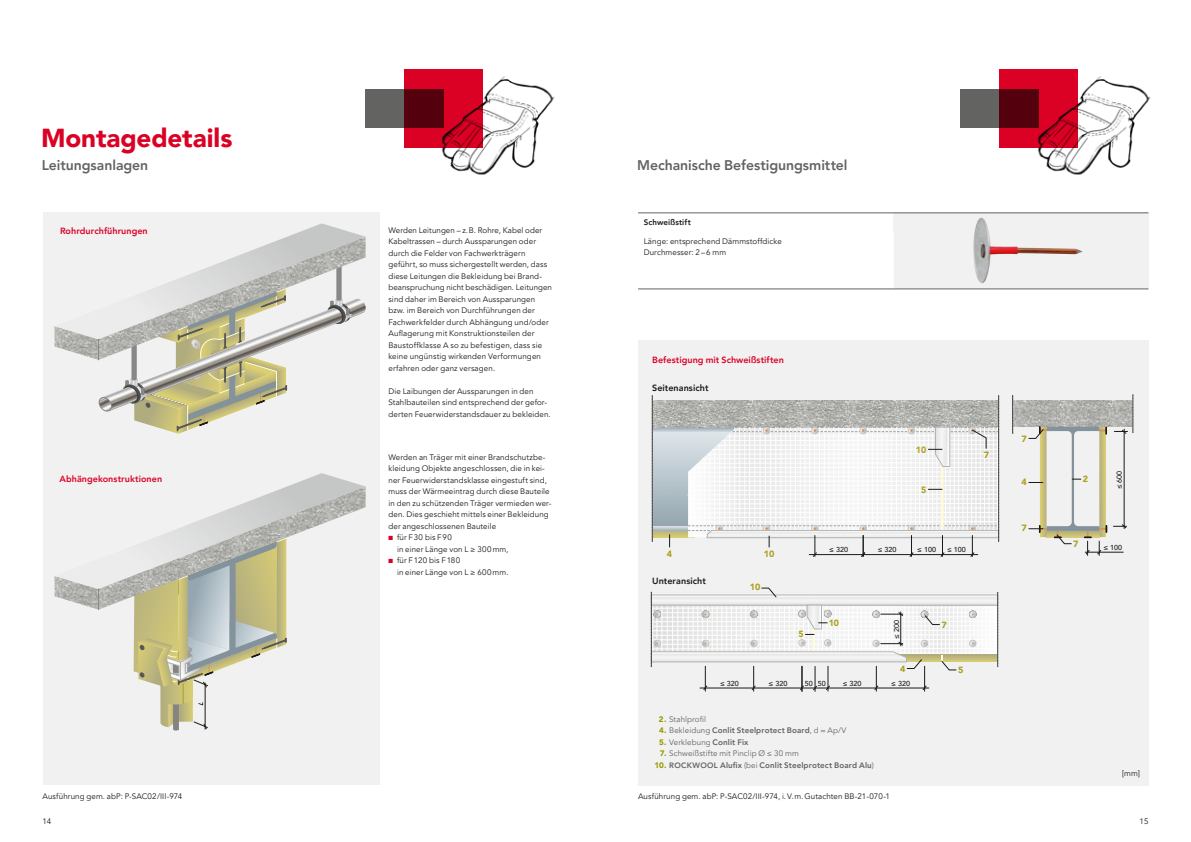
<style>
.page{position:relative;width:1191px;height:842px;background:#fff}
.page>*{position:absolute;margin:0;border:0;box-sizing:border-box;transform-origin:0 0}
.t1{font:900 26px "Avenir LT Pro";letter-spacing:-.005em;color:#db0124}
.t2{font:800 14px "Avenir LT Pro";letter-spacing:-.005em;color:#636362}
.t3{font:800 9px "Avenir LT Pro";letter-spacing:.005em;color:#db0124}
.t4{font:800 9px "Avenir LT Pro";letter-spacing:.005em;color:#1a1a18}
.t5{font:900 9px "Avenir LT Pro";color:#aca01c}
.t6{font:8px/11.5px "Avenir LT Pro";letter-spacing:.01em;color:#1a1a18}
.t7{font:800 8px "Avenir LT Pro";letter-spacing:.015em;color:#636362}
.t8{font:8px "Avenir LT Pro";letter-spacing:.01em;color:#636362}
.t9{font:800 8px "Avenir LT Pro";letter-spacing:.01em;color:#1a1a18}
.t10{font:500 7.2px "Avenir LT Pro";color:#1a1a18}
.s1{color:#db0124}
.s2{font-weight:900;color:#979a00}
.s3{font-weight:400}
.s4{font-weight:800}
.s5{font-size:7.8px}
</style>
<div class="page">
<div style="left:43px;top:213px;width:337px;height:572px;background:#f1f1f1"></div>
<img style="left:54px;top:326px;width:1px;height:21px">
<svg style="left:55px;top:223px;width:311px;height:211px"></svg>
<img style="left:54px;top:576px;width:1px;height:20px">
<svg style="left:55px;top:473px;width:311px;height:257px"></svg>
<div style="left:638px;top:340px;width:510px;height:445px;background:#f1f1f1"></div>
<hr style="left:651px;top:395px;width:2px;height:147px;background:#fff">
<svg style="left:652px;top:395px;width:347px;height:162px"></svg>
<img style="left:1013px;top:401px;width:101px;height:26px">
<svg style="left:1012px;top:395px;width:1px;height:39px"></svg>
<hr style="left:1124px;top:429px;width:1px;height:100px;background:#1a1a18">
<svg style="left:1114px;top:395px;width:19px;height:39px"></svg>
<svg style="left:1113px;top:524px;width:13px;height:4px"></svg>
<hr style="left:1085px;top:552px;width:38px;height:1px;background:#1a1a18">
<svg style="left:1028px;top:427px;width:79px;height:128px"></svg>
<svg style="left:638px;top:288px;width:255px;height:1px"></svg>
<div style="left:893px;top:213px;width:255px;height:76px;background:#f1f1f1"></div>
<hr style="left:638px;top:213px;width:255px;height:1px;background:#636362">
<hr style="left:893px;top:213px;width:255px;height:1px;background:#636362">
<hr style="left:893px;top:232px;width:1px;height:57px;background:#fff">
<hr style="left:893px;top:289px;width:255px;height:1px;background:#636362">
<hr style="left:638px;top:289px;width:255px;height:1px;background:#636362">
<img style="left:973px;top:218px;width:109px;height:66px">
<img style="left:404px;top:69px;width:151px;height:106px">
<div style="left:404px;top:70px;width:78px;height:78px;background:#db0124"></div>
<img style="left:999px;top:69px;width:152px;height:106px">
<div style="left:999px;top:70px;width:78px;height:78px;background:#db0124"></div>
<svg style="left:960px;top:90px;width:78px;height:38px;background:#5c3137"></svg>
<svg style="left:365px;top:90px;width:78px;height:38px;background:#5c3137"></svg>
<svg style="left:650px;top:588px;width:348px;height:103px"></svg>
<h1 class="t1" style="left:41px;top:122px;width:193px">Montagedetails</h1>
<h2 class="t2" style="left:42px;top:157px;width:108px">Leitungsanlagen</h2>
<h2 class="t2" style="left:637px;top:157px;width:212px">Mechanische Befestigungsmittel</h2>
<p class="t3" style="left:60px;top:225px;width:89px">Rohrdurchführungen</p>
<p class="t6" style="left:388px;top:224px;width:165px">Werden Leitungen – z.B. Rohre, Kabel oder Kabeltrassen – durch Aussparungen oder durch die Felder von Fachwerkträgern geführt, so muss sichergestellt werden, dass diese Leitungen die Bekleidung bei Brand&shy;beanspruchung nicht beschädigen. Leitungen sind daher im Bereich von Aussparungen bzw. im Bereich von Durchführungen der Fachwerkfelder durch Abhängung und/oder Auflagerung mit Konstruktionsteilen der Baustoffklasse A so zu befestigen, dass sie keine ungünstig wirkenden Verformungen erfahren oder ganz versagen.</p>
<p class="t6" style="left:388px;top:385px;width:164px">Die Laibungen der Aussparungen in den<br>Stahlbauteilen sind entsprechend der gefor&shy;derten Feuerwiderstandsdauer zu bekleiden.</p>
<p class="t9" style="left:643px;top:217px;width:49px">Schweißstift</p>
<p class="t6" style="left:643px;top:235px;width:140px">Länge: entsprechend Dämmstoffdicke<br>Durchmesser: 2–6 mm</p>
<p class="t3" style="left:652px;top:355px;width:133px">Befestigung mit Schweißstiften</p>
<p class="t4" style="left:652px;top:383px;width:58px">Seitenansicht</p>
<p class="t5" style="left:1021px;top:433px;width:7px">7</p>
<p class="t3" style="left:60px;top:473px;width:104px">Abhängekonstruktionen</p>
<p class="t6" style="left:388px;top:451px;width:164px">Werden an Träger mit einer Brandschutzbe&shy;kleidung Objekte angeschlossen, die in kei&shy;ner Feuerwiderstandsklasse eingestuft sind, muss der Wärmeeintrag durch diese Bauteile in den zu schützenden Träger vermieden wer&shy;den. Dies geschieht mittels einer Bekleidung der angeschlossenen Bauteile</p>
<p class="t6" style="left:397px;top:532px;width:113px;text-indent:-9px"><span class="s1">■</span> für F30 bis F90<br>in einer Länge von L ≥ 300mm,</p>
<p class="t6" style="left:397px;top:555px;width:113px;text-indent:-9px"><span class="s1">■</span> für F120 bis F180<br>in einer Länge von L ≥ 600mm.</p>
<p class="t5" style="left:666px;top:548px;width:7px">4</p>
<p class="t5" style="left:763px;top:548px;width:12px">10</p>
<p class="t4" style="left:652px;top:575px;width:55px">Unteransicht</p>
<p class="t5" style="left:749px;top:582px;width:12px">10</p>
<p class="t5" style="left:916px;top:445px;width:12px">10</p>
<p class="t5" style="left:921px;top:485px;width:7px">5</p>
<p class="t5" style="left:983px;top:449px;width:7px">7</p>
<p class="t10" style="left:829px;top:546px;width:20px">≤ 320</p>
<p class="t10" style="left:877px;top:546px;width:20px">≤ 320</p>
<p class="t10" style="left:917px;top:546px;width:20px">≤ 100</p>
<p class="t10" style="left:947px;top:546px;width:20px">≤ 100</p>
<p class="t5" style="left:1021px;top:477px;width:7px">4</p>
<p class="t5" style="left:1021px;top:523px;width:7px">7</p>
<p class="t5" style="left:1082px;top:473px;width:7px">2</p>
<p class="t10" style="left:1115px;top:489px;width:20px;rotate:-90deg">≤ 600</p>
<p class="t5" style="left:1073px;top:538px;width:7px">7</p>
<p class="t10" style="left:1103px;top:543px;width:20px">≤ 100</p>
<p class="t5" style="left:798px;top:628px;width:7px">5</p>
<p class="t5" style="left:828px;top:617px;width:12px">10</p>
<p class="t10" style="left:892px;top:639px;width:20px;rotate:-90deg">≤ 200</p>
<p class="t5" style="left:941px;top:619px;width:7px">7</p>
<p class="t5" style="left:900px;top:663px;width:7px">4</p>
<p class="t5" style="left:958px;top:664px;width:7px">5</p>
<p class="t10" style="left:720px;top:679px;width:20px">≤ 320</p>
<p class="t10" style="left:768px;top:679px;width:20px">≤ 320</p>
<p class="t10" style="left:804px;top:679px;width:23px">50 50</p>
<p class="t10" style="left:842px;top:679px;width:20px">≤ 320</p>
<p class="t10" style="left:891px;top:679px;width:20px">≤ 320</p>
<p class="t8" style="left:659px;top:714px;width:48px"><span class="s2">2.</span> Stahlprofil</p>
<p class="t7" style="left:659px;top:725px;width:189px"><span class="s2">4.</span> <span class="s3">Bekleidung</span> Conlit Steelprotect Board<span class="s3">, d ≈ Ap/V</span></p>
<p class="t8" style="left:659px;top:737px;width:91px"><span class="s2">5.</span> Verklebung <span class="s4">Conlit Fix</span></p>
<p class="t8" style="left:660px;top:748px;width:141px"><span class="s2">7.</span> Schweißstifte mit Pinclip Ø ≤ 30 mm</p>
<p class="t7" style="left:654px;top:760px;width:221px"><span class="s2">10.</span> <span class="s5">ROCKWOOL</span> Alufix <span class="s3">(bei</span> Conlit Steelprotect Board Alu<span class="s3">)</span></p>
<p class="t6" style="left:1122px;top:768px;width:19px">[mm]</p>
<p class="t6" style="left:43px;top:791px;width:141px">Ausführung gem. abP: P-SAC02/III-974</p>
<p class="t6" style="left:43px;top:815px;width:10px">14</p>
<p class="t6" style="left:1139px;top:815px;width:10px">15</p>
<p class="t6" style="left:638px;top:791px;width:253px">Ausführung gem. abP: P-SAC02/III-974, i.V.m.Gutachten BB-21-070-1</p>
</div>
